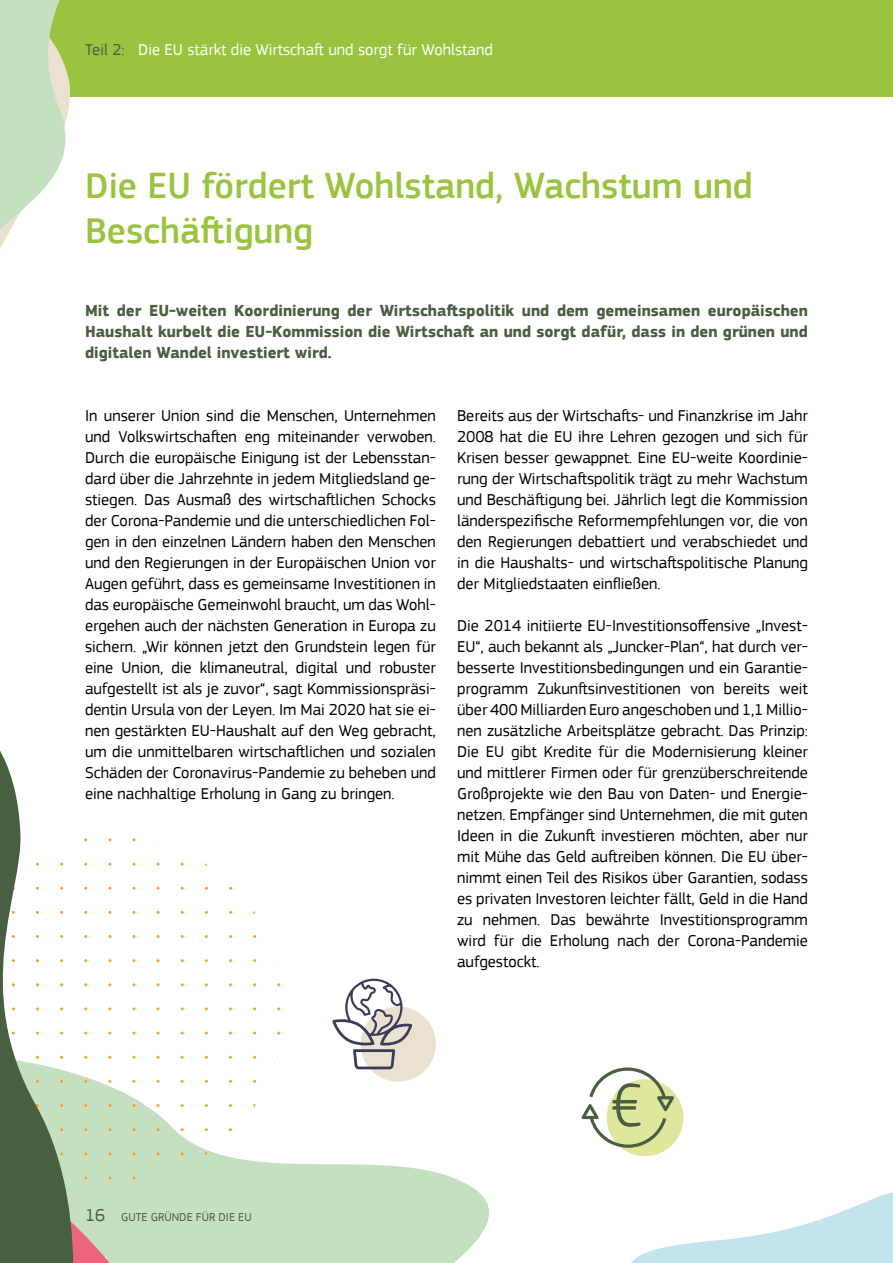
<style>
.page{position:relative;width:893px;height:1263px;background:#fff}
.page>*{position:absolute;margin:0;border:0;box-sizing:border-box;transform-origin:0 0}
.t1{font:500 37.5px/45px "PF Square Sans Pro";color:#9ac43f}
.t2{font:18px "PF Square Sans Pro";color:#495f41}
.t3{font:16.5px/21px "PF Square Sans Pro";color:#000;text-align:justify}
.t4{font:700 16.5px/21px "PF Square Sans Pro";color:#495f41;text-align:justify}
.t5{font:16.5px "PF Square Sans Pro";color:#fff}
.t6{font:12px "PF Square Sans Pro";color:#495f41}
.s1{color:#495f41}
</style>
<div class="page">
<svg style="left:101px;top:1055px;width:388px;height:208px"></svg>
<svg style="left:631px;top:1192px;width:262px;height:71px"></svg>
<div style="left:0;top:0;width:893px;height:96px;background:#9ac43f"></div>
<div style="left:101px;top:1169px;width:71px;height:94px;background:#c4e0c0"></div>
<svg style="left:0;top:751px;width:101px;height:512px"></svg>
<svg style="left:0;top:0;width:94px;height:249px"></svg>
<div style="left:361px;top:1006px;width:75px;height:76px;background:#ebe1d1;border-radius:50%"></div>
<svg style="left:332px;top:979px;width:80px;height:90px"></svg>
<div style="left:607px;top:1079px;width:76px;height:77px;background:#e0e79c;border-radius:50%"></div>
<svg style="left:582px;top:1067px;width:92px;height:81px"></svg>
<p class="t5" style="left:85px;top:40px;width:409px"><span class="s1">Teil 2:</span> Die EU stärkt die Wirtschaft und sorgt für Wohlstand</p>
<h1 class="t1" style="left:85px;top:164px;width:669px">Die EU fördert Wohlstand, Wachstum und<br>Beschäftigung</h1>
<p class="t4" style="left:85px;top:301px;width:724px">Mit der EU-weiten Koordinierung der Wirtschaftspolitik und dem gemeinsamen europäischen Haushalt kurbelt die EU-Kommission die Wirtschaft an und sorgt dafür, dass in den grünen und digitalen Wandel investiert wird.</p>
<p class="t3" style="left:85px;top:405px;width:352px">In unserer Union sind die Menschen, Unternehmen und Volkswirtschaften eng miteinander verwoben.<br>Durch die europäische Einigung ist der Lebensstan&shy;dard über die Jahrzehnte in jedem Mitgliedsland ge&shy;stiegen. Das Ausmaß des wirtschaftlichen Schocks der Corona-Pandemie und die unterschiedlichen Fol&shy;gen in den einzelnen Ländern haben den Menschen und den Regierungen in der Europäischen Union vor Augen geführt, dass es gemeinsame Investitionen in das europäische Gemeinwohl braucht, um das Wohl&shy;ergehen auch der nächsten Generation in Europa zu sichern. „Wir können jetzt den Grundstein legen für eine Union, die klimaneutral, digital und robuster aufgestellt ist als je zuvor“, sagt Kommissionspräsi&shy;dentin Ursula von der Leyen. Im Mai 2020 hat sie ei&shy;nen gestärkten EU-Haushalt auf den Weg gebracht, um die unmittelbaren wirtschaftlichen und sozialen Schäden der Coronavirus-Pandemie zu beheben und eine nachhaltige Erholung in Gang zu bringen.</p>
<p class="t3" style="left:457px;top:405px;width:352px">Bereits aus der Wirtschafts- und Finanzkrise im Jahr 2008 hat die EU ihre Lehren gezogen und sich für Krisen besser gewappnet. Eine EU-weite Koordinie&shy;rung der Wirtschaftspolitik trägt zu mehr Wachstum und Beschäftigung bei. Jährlich legt die Kommission länderspezifische Reformempfehlungen vor, die von den Regierungen debattiert und verabschiedet und in die Haushalts- und wirtschaftspolitische Planung der Mitgliedstaaten einfließen.</p>
<p class="t3" style="left:457px;top:615px;width:352px">Die 2014 initiierte EU-Investitionsoffensive „Invest-EU“, auch bekannt als „Juncker-Plan“, hat durch ver&shy;besserte Investitionsbedingungen und ein Garantie&shy;programm Zukunftsinvestitionen von bereits weit über 400 Milliarden Euro angeschoben und 1,1 Millio&shy;nen zusätzliche Arbeitsplätze gebracht. Das Prinzip:<br>Die EU gibt Kredite für die Modernisierung kleiner und mittlerer Firmen oder für grenzüberschreitende Großprojekte wie den Bau von Daten- und Energie&shy;netzen. Empfänger sind Unternehmen, die mit guten Ideen in die Zukunft investieren möchten, aber nur mit Mühe das Geld auftreiben können. Die EU über&shy;nimmt einen Teil des Risikos über Garantien, sodass es privaten Investoren leichter fällt, Geld in die Hand zu nehmen. Das bewährte Investitionsprogramm wird für die Erholung nach der Corona-Pandemie aufgestockt.</p>
<p class="t2" style="left:85px;top:1204px;width:22px">16</p>
<p class="t6" style="left:121px;top:1209px;width:132px">GUTE GRÜNDE FÜR DIE EU</p>
</div>
